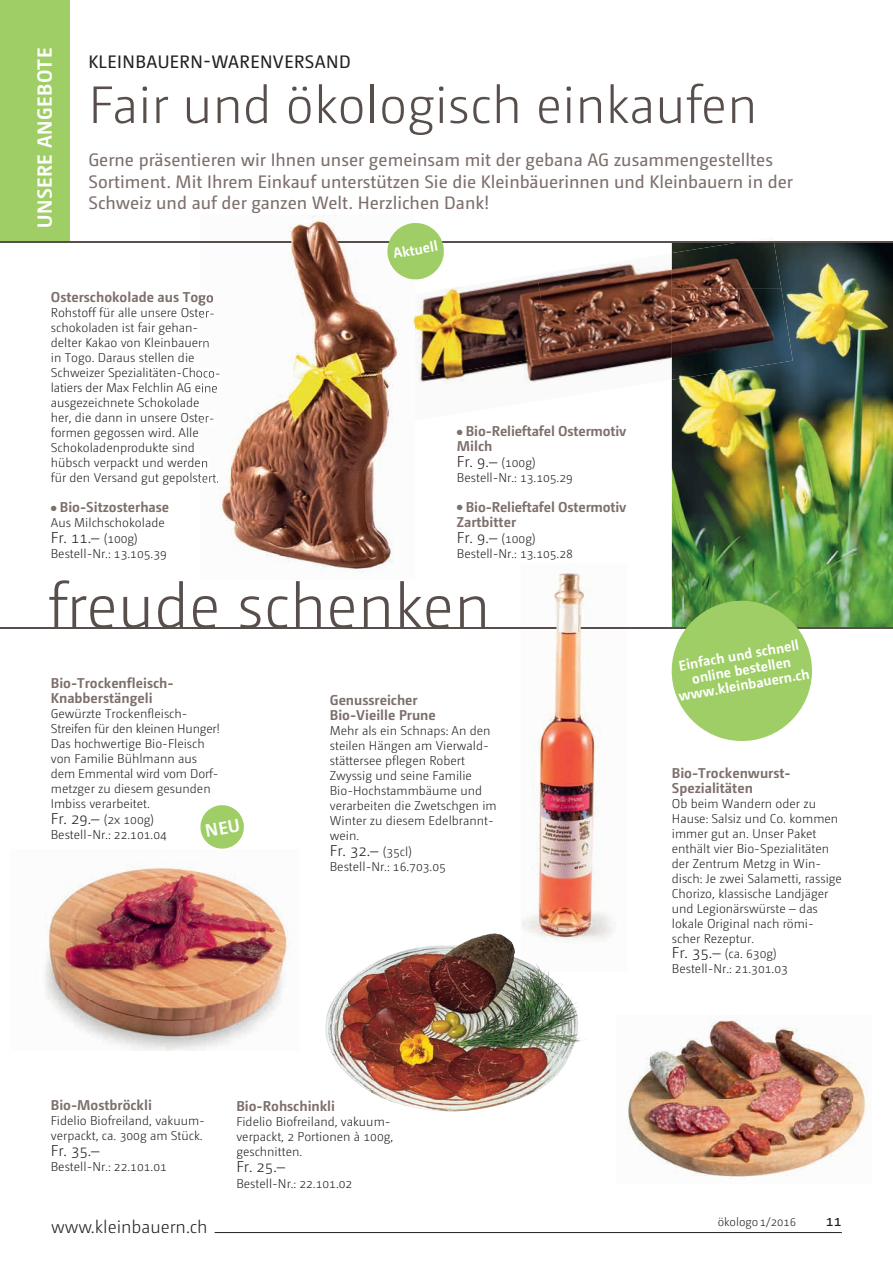
<style>
.page{position:relative;width:893px;height:1263px;background:#fff}
.page>*{position:absolute;margin:0;border:0;box-sizing:border-box;transform-origin:0 0}
.t1{font:300 63px "Camingo Dos Pro";color:#584e4b}
.t2{font:300 52.5px "Camingo Dos Pro";color:#584e4b}
.t3{font:700 20.4px "Camingo Dos";letter-spacing:.025em;color:#fff}
.t4{font:18px/21.6px "Camingo Dos Pro";color:#7d6f6c}
.t5{font:18px "Camingo Dos Pro";letter-spacing:.025em;color:#231f20}
.t6{font:300 18px "Camingo Dos Pro";color:#231f20}
.t7{font:300 15.75px "Camingo Dos Pro";color:#231f20}
.t8{font:15px "Camingo Dos Pro";color:#231f20}
.t9{font:700 14.25px/15px "Camingo Dos";color:#7d6f6c}
.t10{font:700 14.25px/15px "Camingo Dos";color:#fff;text-align:center}
.t11{font:300 12.75px/15px "Camingo Dos Pro";color:#231f20}
.t12{font:300 12px "Camingo Dos Pro";color:#231f20}
.s1{font-size:12.75px}
.s2{font-size:15.75px}
</style>
<div class="page">
<img style="left:672px;top:243px;width:221px;height:384px">
<div style="left:0;top:0;width:69px;height:242px;background:#9fce66"></div>
<hr style="left:0;top:241px;width:893px;height:2px;background:#584e4b">
<hr style="left:215px;top:1232px;width:627px;height:1px;background:#231f20">
<hr style="left:0;top:627px;width:893px;height:2px;background:#584e4b">
<img style="left:415px;top:278px;width:122px;height:59px">
<img style="left:537px;top:253px;width:135px;height:84px">
<img style="left:415px;top:337px;width:257px;height:83px">
<img style="left:672px;top:288px;width:121px;height:92px">
<img style="left:672px;top:243px;width:109px;height:46px">
<img style="left:213px;top:215px;width:180px;height:358px">
<img style="left:200px;top:295px;width:13px;height:11px">
<img style="left:200px;top:308px;width:14px;height:10px">
<svg style="left:200px;top:341px;width:9px;height:7px"></svg>
<img style="left:200px;top:368px;width:19px;height:12px">
<img style="left:200px;top:383px;width:18px;height:10px">
<svg style="left:200px;top:416px;width:13px;height:7px"></svg>
<svg style="left:202px;top:461px;width:6px;height:7px"></svg>
<img style="left:200px;top:473px;width:18px;height:12px">
<img style="left:213px;top:241px;width:172px;height:2px">
<img style="left:388px;top:294px;width:27px;height:128px">
<svg style="left:385px;top:221px;width:61px;height:61px"></svg>
<img style="left:44px;top:861px;width:246px;height:189px">
<img style="left:522px;top:573px;width:91px;height:366px">
<img style="left:522px;top:627px;width:91px;height:2px">
<img style="left:325px;top:933px;width:263px;height:179px">
<img style="left:628px;top:1016px;width:239px;height:161px">
<svg style="left:671px;top:595px;width:147px;height:146px;background:#a5ce78"></svg>
<svg style="left:200px;top:805px;width:44px;height:44px"></svg>
<h3 class="t3" style="left:32px;top:228px;width:182px;rotate:-90deg">UNSERE ANGEBOTE</h3>
<h3 class="t5" style="left:88px;top:51px;width:264px">KLEINBAUERN-WARENVERSAND</h3>
<h2 class="t2" style="left:88px;top:75px;width:671px">Fair und ökologisch einkaufen</h2>
<h3 class="t4" style="left:88px;top:149px;width:706px">Gerne präsentieren wir Ihnen unser gemeinsam mit der gebana AG zusammengestelltes<br>Sortiment. Mit Ihrem Einkauf unterstützen Sie die Kleinbäuerinnen und Kleinbauern in der<br>Schweiz und auf der ganzen Welt. Herzlichen Dank!</h3>
<p class="t9" style="left:51px;top:290px;width:164px">Osterschokolade aus Togo</p>
<p class="t11" style="left:51px;top:305px;width:171px">Rohstoff für alle unsere Oster&shy;schokoladen ist fair gehan&shy;delter Kakao von Kleinbauern in Togo. Daraus stellen die<br>Schweizer Spezialitäten-Choco&shy;latiers der Max Felchlin AG eine ausgezeichnete Schokolade her, die dann in unsere Oster&shy;formen gegossen wird. Alle<br>Schokoladenprodukte sind hübsch verpackt und werden für den Versand gut gepolstert.</p>
<p class="t9" style="left:51px;top:500px;width:120px">● Bio-Sitzosterhase</p>
<p class="t11" style="left:51px;top:515px;width:115px">Aus Milchschokolade</p>
<p class="t7" style="left:51px;top:529px;width:89px">Fr. 11.– <span class="s1">(100g)</span></p>
<p class="t11" style="left:51px;top:546px;width:118px">Bestell-Nr.: 13.105.39</p>
<p class="t10" style="left:392px;top:246px;width:46px;rotate:-10deg">Aktuell</p>
<p class="t9" style="left:457px;top:423px;width:171px">● Bio-Relieftafel Ostermotiv<br>Milch</p>
<p class="t7" style="left:457px;top:452px;width:80px">Fr. 9.– <span class="s1">(100g)</span></p>
<p class="t11" style="left:457px;top:470px;width:118px">Bestell-Nr.: 13.105.29</p>
<p class="t9" style="left:457px;top:499px;width:171px">● Bio-Relieftafel Ostermotiv<br>Zartbitter</p>
<p class="t7" style="left:457px;top:528px;width:80px">Fr. 9.– <span class="s1">(100g)</span></p>
<p class="t11" style="left:457px;top:546px;width:118px">Bestell-Nr.: 13.105.28</p>
<h1 class="t1" style="left:48px;top:570px;width:444px">freude schenken</h1>
<p class="t9" style="left:51px;top:675px;width:124px">Bio-Trockenfleisch-<br>Knabberstängeli</p>
<p class="t11" style="left:51px;top:706px;width:171px">Gewürzte Trockenfleisch-<br>Streifen für den kleinen Hunger!<br>Das hochwertige Bio-Fleisch von Familie Bühlmann aus dem Emmental wird vom Dorf&shy;metzger zu diesem gesunden<br>Imbiss verarbeitet.<br><span class="s2">Fr. 29.–</span> (2x 100g)<br>Bestell-Nr.: 22.101.04</p>
<p class="t9" style="left:330px;top:693px;width:108px">Genussreicher<br>Bio-Vieille Prune</p>
<p class="t11" style="left:330px;top:723px;width:168px">Mehr als ein Schnaps: An den steilen Hängen am Vierwald&shy;stättersee pflegen Robert<br>Zwyssig und seine Familie<br>Bio-Hochstammbäume und verarbeiten die Zwetschgen im<br>Winter zu diesem Edelbrannt&shy;wein.</p>
<p class="t7" style="left:330px;top:842px;width:84px">Fr. 32.– <span class="s1">(35cl)</span></p>
<p class="t11" style="left:330px;top:859px;width:118px">Bestell-Nr.: 16.703.05</p>
<p class="t9" style="left:51px;top:1097px;width:103px">Bio-Mostbröckli</p>
<p class="t11" style="left:51px;top:1113px;width:156px">Fidelio Biofreiland, vakuum&shy;verpackt, ca. 300g am Stück.</p>
<p class="t7" style="left:51px;top:1141px;width:50px">Fr. 35.–</p>
<p class="t11" style="left:51px;top:1159px;width:118px">Bestell-Nr.: 22.101.01</p>
<h3 class="t6" style="left:51px;top:1216px;width:158px">www.kleinbauern.ch</h3>
<p class="t9" style="left:236px;top:1098px;width:100px">Bio-Rohschinkli</p>
<p class="t11" style="left:236px;top:1114px;width:158px">Fidelio Biofreiland, vakuum&shy;verpackt, 2 Portionen à 100g, geschnitten.</p>
<p class="t7" style="left:236px;top:1157px;width:50px">Fr. 25.–</p>
<p class="t11" style="left:236px;top:1176px;width:118px">Bestell-Nr.: 22.101.02</p>
<p class="t10" style="left:672px;top:659px;width:134px;rotate:-10deg">Einfach und schnell online bestellen<br>w w w .kleinbauern.ch</p>
<p class="t9" style="left:672px;top:765px;width:120px">Bio-Trockenwurst-<br>Spezialitäten</p>
<p class="t11" style="left:672px;top:796px;width:172px">Ob beim Wandern oder zu<br>Hause: Salsiz und Co. kommen immer gut an. Unser Paket enthält vier Bio-Speziali täten der Zentrum Metzg in Win&shy;disch: Je zwei Salametti, rassige<br>Chorizo, klassische Land jä ger und Legionärswürste – das lokale Original nach römi&shy;scher Rezeptur.<br><span class="s2">Fr. 35.–</span> (ca. 630g)<br>Bestell-Nr.: 21.301.03</p>
<p class="t12" style="left:718px;top:1215px;width:80px">ökologo 1/2016</p>
<p class="t8" style="left:826px;top:1212px;width:17px">11</p>
</div>
